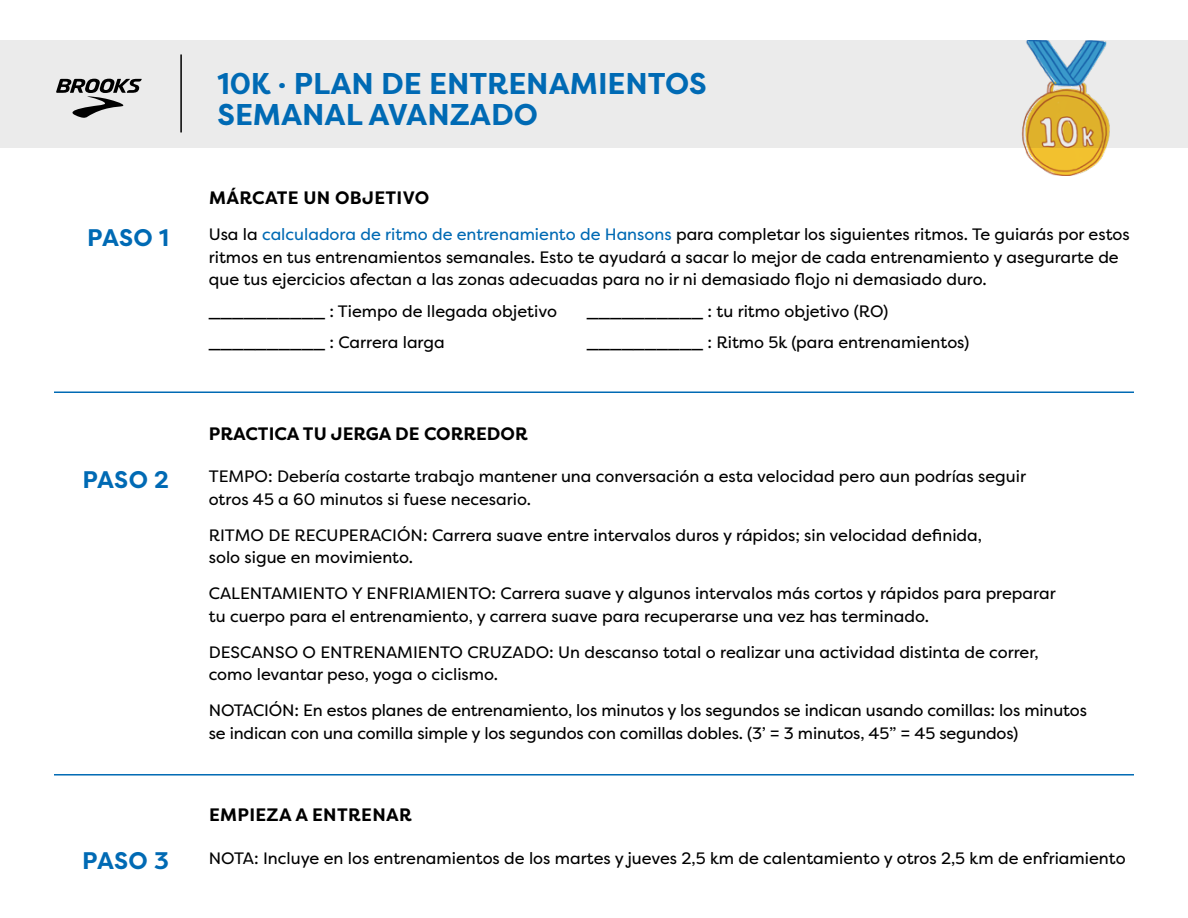
<style>
.page{position:relative;width:1188px;height:918px;background:#fff}
.page>*{position:absolute;margin:0;border:0;box-sizing:border-box;transform-origin:0 0}
.t1{font:700 30px/31.5px "Filson Pro";color:#006ab4}
.t2{font:700 24px "Filson Pro";letter-spacing:.01em;color:#006ab4}
.t3{font:700 18px "Filson Pro";letter-spacing:.02em;color:#000}
.t4{font:700 18px "Filson Pro";color:#000}
.t5{font:16.5px/22.5px "Filson Pro";color:#000}
.s1{color:#006ab4}
</style>
<div class="page">
<img style="left:1024px;top:148px;width:83px;height:27px">
<div style="left:0;top:40px;width:1188px;height:108px;background:#ebebeb"></div>
<hr style="left:180px;top:54px;width:2px;height:78px;background:#000">
<svg style="left:56px;top:79px;width:86px;height:39px"></svg>
<hr style="left:54px;top:392px;width:1080px;height:1px;background:#006ab4">
<hr style="left:54px;top:774px;width:1080px;height:2px;background:#006ab4">
<h1 class="t1" style="left:217px;top:68px;width:491px">10K · PLAN DE ENTRENAMIENTOS<br>SEMANAL AVANZADO</h1>
<p class="t3" style="left:209px;top:186px;width:222px">MÁRCATE UN OBJETIVO</p>
<h2 class="t2" style="left:87px;top:222px;width:83px">PASO 1</h2>
<p class="t5" style="left:209px;top:223px;width:923px">Usa la <span class="s1">calculadora de ritmo de entrenamiento de Hansons</span> para completar los siguientes ritmos. Te guiarás por estos ritmos en tus entrenamientos semanales. Esto te ayudará a sacar lo mejor de cada entrenamiento y asegurarte de que tus ejercicios afectan a las zonas adecuadas para no ir ni demasiado flojo ni demasiado duro.</p>
<p class="t5" style="left:209px;top:300px;width:350px">__________ : Tiempo de llegada objetivo</p>
<p class="t5" style="left:587px;top:300px;width:303px">__________ : tu ritmo objetivo (RO)</p>
<p class="t5" style="left:209px;top:331px;width:237px">__________ : Carrera larga</p>
<p class="t5" style="left:587px;top:331px;width:384px">__________ : Ritmo 5k (para entrenamientos)</p>
<p class="t4" style="left:209px;top:422px;width:320px">PRACTICA TU JERGA DE CORREDOR</p>
<h2 class="t2" style="left:82px;top:464px;width:88px">PASO 2</h2>
<p class="t5" style="left:209px;top:465px;width:819px">TEMPO: Debería costarte trabajo mantener una conversación a esta velocidad pero aun podrías seguir otros 45 a 60 minutos si fuese necesario.</p>
<p class="t5" style="left:209px;top:524px;width:775px">RITMO DE RECUPERACIÓN: Carrera suave entre intervalos duros y rápidos; sin velocidad definida, solo sigue en movimiento.</p>
<p class="t5" style="left:209px;top:582px;width:848px">CALENTAMIENTO Y ENFRIAMIENTO: Carrera suave y algunos intervalos más cortos y rápidos para preparar tu cuerpo para el entrenamiento, y carrera suave para recuperarse una vez has terminado.</p>
<p class="t5" style="left:209px;top:641px;width:832px">DESCANSO O ENTRENAMIENTO CRUZADO: Un descanso total o realizar una actividad distinta de correr, como levantar peso, yoga o ciclismo.</p>
<p class="t5" style="left:209px;top:699px;width:880px">NOTACIÓN: En estos planes de entrenamiento, los minutos y los segundos se indican usando comillas: los minutos se indican con una comilla simple y los segundos con comillas dobles. (3’ = 3 minutos, 45” = 45 segundos)</p>
<p class="t3" style="left:209px;top:804px;width:204px">EMPIEZA A ENTRENAR</p>
<h2 class="t2" style="left:82px;top:846px;width:88px">PASO 3</h2>
<p class="t5" style="left:209px;top:846px;width:918px">NOTA: Incluye en los entrenamientos de los martes y jueves 2,5 km de calentamiento y otros 2,5 km de enfriamiento</p>
</div>
